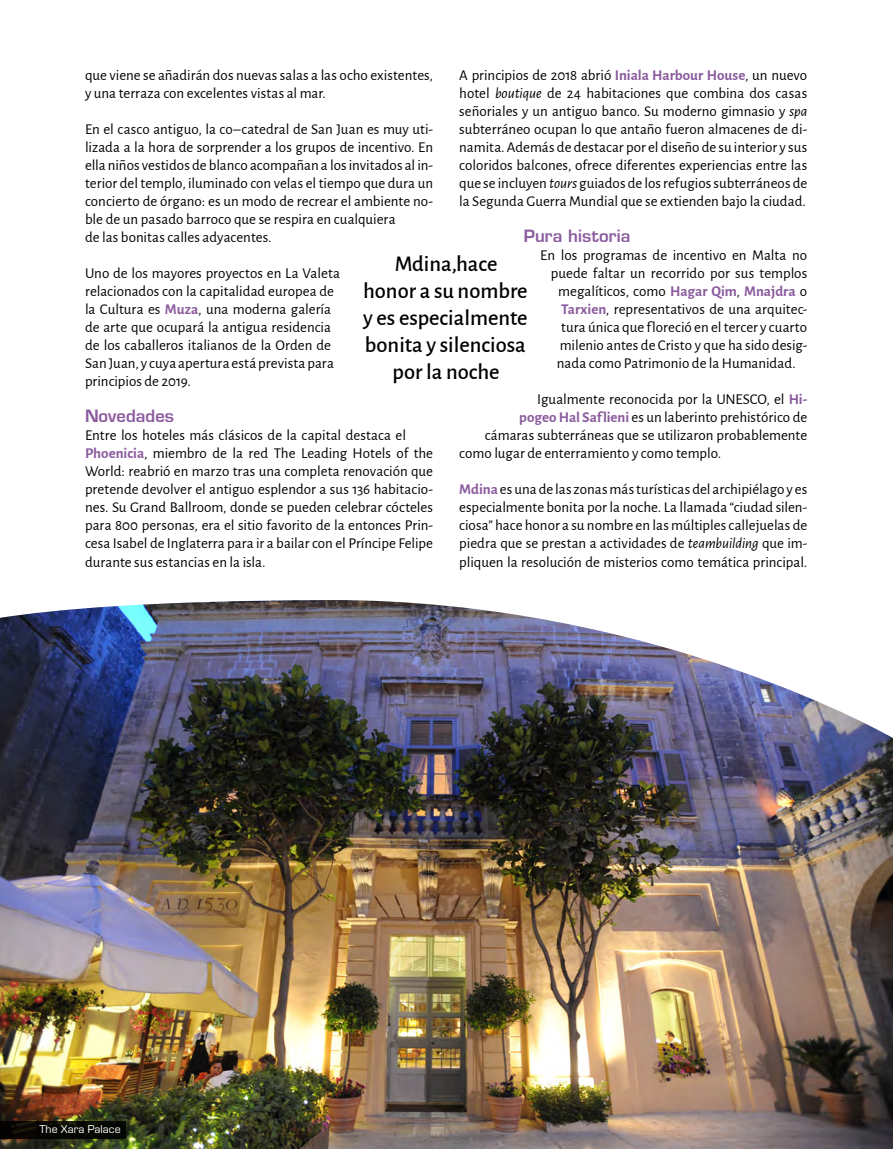
<style>
.page{position:relative;width:893px;height:1149px;background:#fff}
.page>*{position:absolute;margin:0;border:0;box-sizing:border-box;transform-origin:0 0}
.t1{font:500 22.5px/27px "Alegreya Sans";color:#000;text-align:center}
.t2{font:700 16.5px "Euromode";letter-spacing:.005em;color:#8b5c9e}
.t3{font:15px/18px "Alegreya Sans";color:#000}
.t4{font:10.5px "Euromode Plain";color:#fff}
.s1{font-weight:700;color:#8b5c9e}
.s2{font-style:italic}
</style>
<div class="page">
<img style="left:0;top:600px;width:893px;height:548px">
<svg style="left:0;top:1120px;width:125px;height:17px;background:#0d0c05"></svg>
<p class="t3" style="left:85px;top:66px;width:350px">que viene se añadirán dos nuevas salas a las ocho existentes, y una terraza con excelentes vistas al mar.</p>
<p class="t3" style="left:85px;top:120px;width:350px">En el casco antiguo, la co–catedral de San Juan es muy uti&shy;lizada a la hora de sorprender a los grupos de incentivo. En ella niños vestidos de blanco acompañan a los invitados al in&shy;terior del templo, iluminado con velas el tiempo que dura un concierto de órgano: es un modo de recrear el ambiente no&shy;ble de un pasado barroco que se respira en cualquiera<br>de las bonitas calles adyacentes.</p>
<p class="t3" style="left:85px;top:264px;width:257px">Uno de los mayores proyectos en La Valeta relacionados con la capitalidad europea de la Cultura es <span class="s1">Muza</span>, una moderna galería de arte que ocupará la antigua residencia de los caballeros italianos de la Orden de San Juan, y cuya apertura está prevista para principios de 2019.</p>
<p class="t2" style="left:85px;top:406px;width:91px">Novedades</p>
<p class="t3" style="left:85px;top:426px;width:350px">Entre los hoteles más clásicos de la capital destaca el <span class="s1">Phoenicia</span>, miembro de la red The Leading Hotels of the World: reabrió en marzo tras una completa renovación que pretende devolver el antiguo esplendor a sus 136 habitacio&shy;nes. Su Grand Ballroom, donde se pueden celebrar cócteles para 800 personas, era el sitio favorito de la entonces Prin&shy;cesa Isabel de Inglaterra para ir a bailar con el Príncipe Felipe durante sus estancias en la isla.</p>
<p class="t3" style="left:459px;top:66px;width:350px;text-align:justify">A principios de 2018 abrió <span class="s1">Iniala Harbour House</span>, un nuevo hotel <span class="s2">boutique</span> de 24 habitaciones que combina dos casas señoriales y un antiguo banco. Su moderno gimnasio y <span class="s2">spa </span>subterráneo ocupan lo que antaño fueron almacenes de di&shy;namita. Además de destacar por el diseño de su interior y sus coloridos balcones, ofrece diferentes experiencias entre las que se incluyen <span class="s2">tours</span> guiados de los refugios subterráneos de la Segunda Guerra Mundial que se extienden bajo la ciudad.</p>
<p class="t2" style="left:524px;top:226px;width:108px">Pura historia</p>
<p class="t3" style="left:540px;top:246px;width:268px">En los programas de incentivo en Malta no</p>
<p class="t3" style="left:551px;top:264px;width:258px">puede faltar un recorrido por sus templos</p>
<p class="t3" style="left:558px;top:282px;width:251px">megalíticos, como <span class="s1">Hagar Qim</span>, <span class="s1">Mnajdra</span> o</p>
<p class="t3" style="left:561px;top:300px;width:248px"><span class="s1">Tarxien</span>, representativos de una arquitec-</p>
<p class="t3" style="left:561px;top:318px;width:247px">tura única que floreció en el tercer y cuarto</p>
<p class="t3" style="left:560px;top:336px;width:249px">milenio antes de Cristo y que ha sido desig-</p>
<p class="t3" style="left:557px;top:354px;width:240px">nada como Patrimonio de la Humanidad.</p>
<p class="t3" style="left:537px;top:390px;width:272px">Igualmente reconocida por la UNESCO, el <span class="s1">Hi-</span></p>
<p class="t3" style="left:519px;top:408px;width:289px"><span class="s1">pogeo Hal Saflieni</span> es un laberinto prehistórico de</p>
<p class="t3" style="left:485px;top:426px;width:324px">cámaras subterráneas que se utilizaron probablemente</p>
<p class="t3" style="left:459px;top:444px;width:264px">como lugar de enterramiento y como templo.</p>
<p class="t3" style="left:459px;top:480px;width:350px;text-align:justify"><span class="s1">Mdina</span> es una de las zonas más turísticas del archipiélago y es especialmente bonita por la noche. La llamada “ciudad silen&shy;ciosa” hace honor a su nombre en las múltiples callejuelas de piedra que se prestan a actividades de <span class="s2">teambuilding</span> que im&shy;pliquen la resolución de misterios como temática principal.</p>
<h1 class="t1" style="left:363px;top:249px;width:166px">Mdina,hace<br>honor a su nombre y es especialmente bonita y silenciosa por la noche</h1>
<p class="t4" style="left:39px;top:1122px;width:83px">The Xara Palace</p>
</div>
